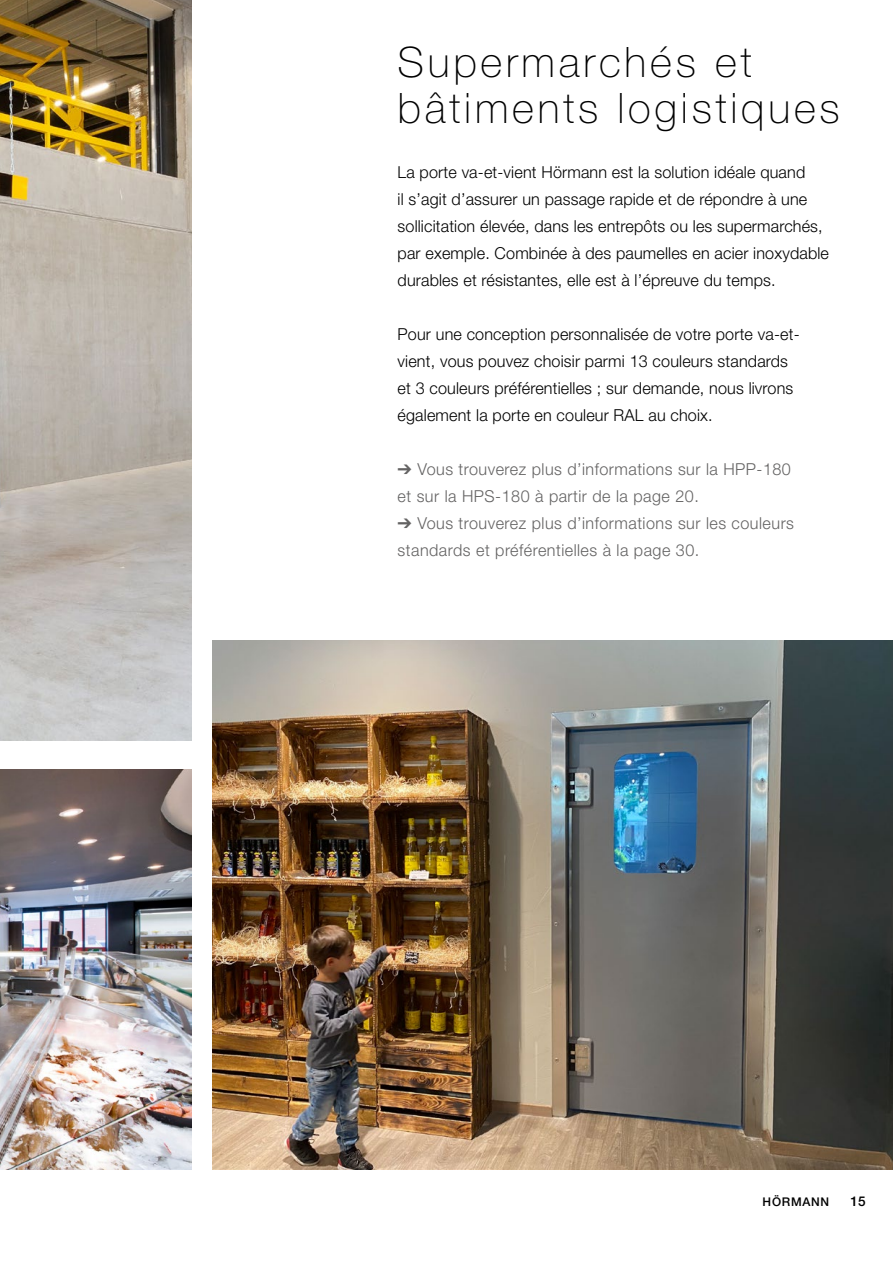
<style>
.page{position:relative;width:893px;height:1263px;background:#fff}
.page>*{position:absolute;margin:0;border:0;box-sizing:border-box;transform-origin:0 0}
.t1{font:100 42px/46.5px "Hoermann Helvetica Neue";letter-spacing:.09em;color:#000}
.t2{font:300 16.5px/27px "Hoermann Helvetica Neue";letter-spacing:.01em;color:#000}
.t3{font:300 16.5px/27px "Hoermann Helvetica Neue";letter-spacing:.03em;color:#646363}
.t4{font:500 13.5px "Hoermann Helvetica Neue";color:#000}
.t5{font:500 12px "Hoermann Helvetica Neue";letter-spacing:.06em;color:#000}
</style>
<div class="page">
<img style="left:0;top:0;width:192px;height:740px">
<img style="left:0;top:770px;width:192px;height:400px">
<img style="left:213px;top:640px;width:680px;height:529px">
<h1 class="t1" style="left:398px;top:36px;width:444px">Supermarchés et bâtiments logistiques</h1>
<p class="t2" style="left:398px;top:157px;width:433px">La porte va-et-vient Hörmann est la solution idéale quand<br>il s’agit d’assurer un passage rapide et de répondre à une sollicitation élevée, dans les entrepôts ou les supermarchés, par exemple. Combinée à des paumelles en acier inoxydable durables et résistantes, elle est à l’épreuve du temps.</p>
<p class="t2" style="left:398px;top:319px;width:404px">Pour une conception personnalisée de votre porte va-et&shy;vient, vous pouvez choisir parmi 13 couleurs standards et 3 couleurs préférentielles ; sur demande, nous livrons également la porte en couleur RAL au choix.</p>
<p class="t3" style="left:398px;top:454px;width:395px">➔ Vous trouverez plus d’informations sur la HPP-180 et sur la HPS-180 à partir de la page 20.</p>
<p class="t3" style="left:398px;top:508px;width:398px">➔ Vous trouverez plus d’informations sur les couleurs standards et préférentielles à la page 30.</p>
<p class="t5" style="left:763px;top:1193px;width:68px">HÖRMANN</p>
<p class="t4" style="left:850px;top:1192px;width:17px">15</p>
</div>
